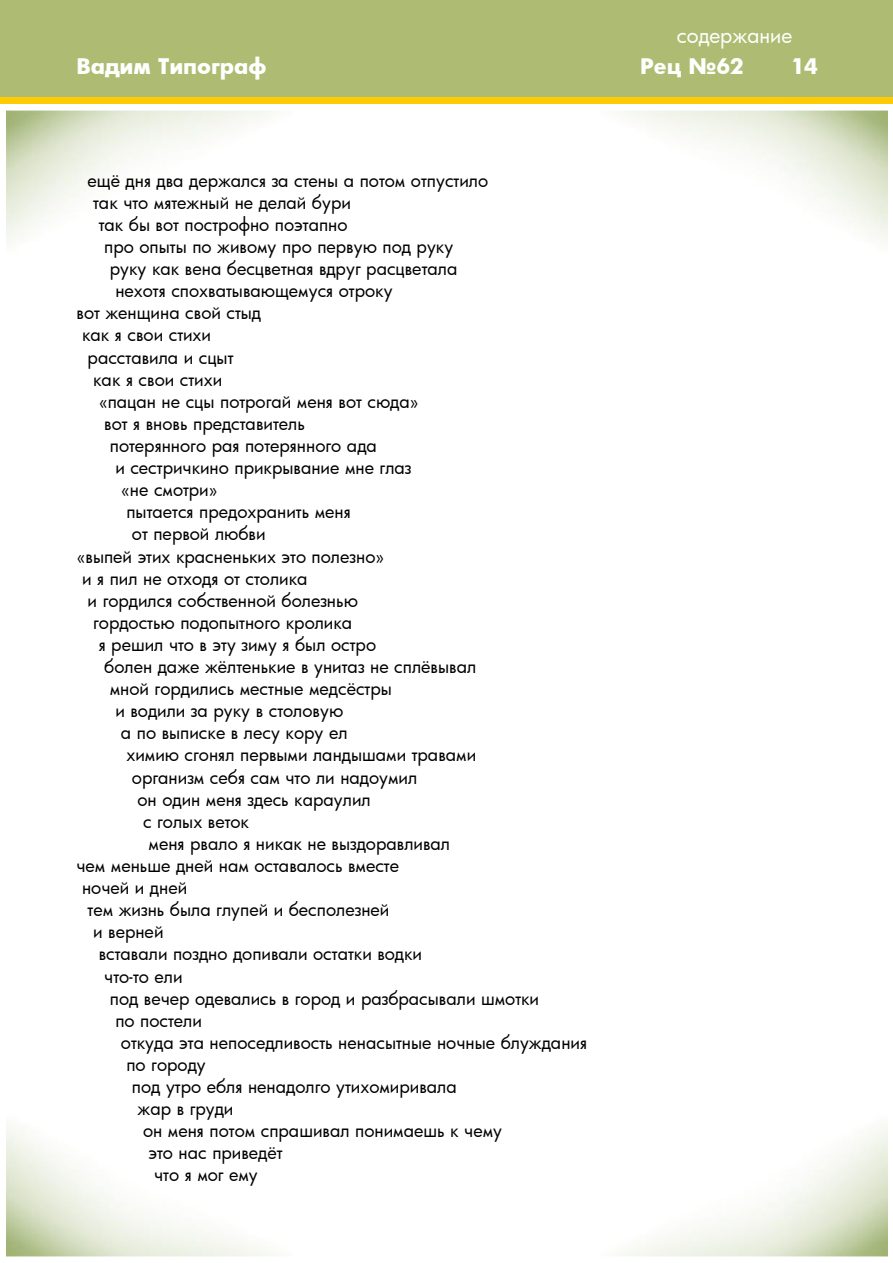
<style>
.page{position:relative;width:893px;height:1263px;background:#fff}
.page>*{position:absolute;margin:0;border:0;box-sizing:border-box;transform-origin:0 0}
.t1{font:700 21px "Futura";color:#fff}
.t2{font:21px "Futura";color:#fff}
.t3{font:18px "Futura";color:#000}
</style>
<div class="page">
<div style="left:0;top:0;width:893px;height:98px;background:#adbc72"></div>
<div style="left:0;top:98px;width:893px;height:6px;background:#ffcb05"></div>
<p class="t1" style="left:77px;top:52px;width:192px">Вадим Типограф</p>
<p class="t3" style="left:88px;top:168px;width:402px">ещё дня два держался за стены а потом отпустило</p>
<p class="t3" style="left:93px;top:190px;width:259px">так что мятежный не делай бури</p>
<p class="t3" style="left:99px;top:212px;width:250px">так бы вот построфно поэтапно</p>
<p class="t3" style="left:104px;top:234px;width:351px">про опыты по живому про первую под руку</p>
<p class="t3" style="left:110px;top:256px;width:349px">руку как вена бесцветная вдруг расцветала</p>
<p class="t3" style="left:115px;top:278px;width:279px">нехотя спохватывающемуся отроку</p>
<p class="t3" style="left:77px;top:300px;width:186px">вот женщина свой стыд</p>
<p class="t3" style="left:82px;top:323px;width:131px">как я свои стихи</p>
<p class="t3" style="left:88px;top:345px;width:147px">расставила и сцыт</p>
<p class="t3" style="left:93px;top:367px;width:131px">как я свои стихи</p>
<p class="t3" style="left:99px;top:389px;width:322px">«пацан не сцы потрогай меня вот сюда»</p>
<p class="t3" style="left:104px;top:411px;width:202px">вот я вновь представитель</p>
<p class="t3" style="left:110px;top:433px;width:269px">потерянного рая потерянного ада</p>
<p class="t3" style="left:115px;top:455px;width:298px">и сестричкино прикрывание мне глаз</p>
<p class="t3" style="left:121px;top:477px;width:98px">«не смотри»</p>
<p class="t3" style="left:126px;top:499px;width:226px">пытается предохранить меня</p>
<p class="t3" style="left:132px;top:522px;width:135px">от первой любви</p>
<p class="t3" style="left:77px;top:544px;width:309px">«выпей этих красненьких это полезно»</p>
<p class="t3" style="left:82px;top:566px;width:227px">и я пил не отходя от столика</p>
<p class="t3" style="left:88px;top:588px;width:272px">и гордился собственной болезнью</p>
<p class="t3" style="left:93px;top:610px;width:261px">гордостью подопытного кролика</p>
<p class="t3" style="left:99px;top:632px;width:279px">я решил что в эту зиму я был остро</p>
<p class="t3" style="left:104px;top:654px;width:373px">болен даже жёлтенькие в унитаз не сплёвывал</p>
<p class="t3" style="left:110px;top:676px;width:284px">мной гордились местные медсёстры</p>
<p class="t3" style="left:115px;top:698px;width:229px">и водили за руку в столовую</p>
<p class="t3" style="left:121px;top:720px;width:228px">а по выписке в лесу кору ел</p>
<p class="t3" style="left:126px;top:743px;width:351px">химию сгонял первыми ландышами травами</p>
<p class="t3" style="left:132px;top:765px;width:287px">организм себя сам что ли надоумил</p>
<p class="t3" style="left:138px;top:787px;width:235px">он один меня здесь караулил</p>
<p class="t3" style="left:143px;top:809px;width:107px">с голых веток</p>
<p class="t3" style="left:149px;top:831px;width:303px">меня рвало я никак не выздоравливал</p>
<p class="t3" style="left:77px;top:853px;width:324px">чем меньше дней нам оставалось вместе</p>
<p class="t3" style="left:82px;top:875px;width:107px">ночей и дней</p>
<p class="t3" style="left:88px;top:897px;width:303px">тем жизнь была глупей и бесполезней</p>
<p class="t3" style="left:93px;top:919px;width:72px">и верней</p>
<p class="t3" style="left:99px;top:941px;width:325px">вставали поздно допивали остатки водки</p>
<p class="t3" style="left:104px;top:964px;width:80px">что-то ели</p>
<p class="t3" style="left:110px;top:986px;width:431px">под вечер одевались в город и разбрасывали шмотки</p>
<p class="t3" style="left:115px;top:1008px;width:88px">по постели</p>
<p class="t3" style="left:121px;top:1030px;width:468px">откуда эта непоседливость ненасытные ночные блуждания</p>
<p class="t3" style="left:126px;top:1052px;width:81px">по городу</p>
<p class="t3" style="left:132px;top:1074px;width:326px">под утро ебля ненадолго утихомиривала</p>
<p class="t3" style="left:138px;top:1096px;width:97px">жар в груди</p>
<p class="t3" style="left:143px;top:1118px;width:360px">он меня потом спрашивал понимаешь к чему</p>
<p class="t3" style="left:149px;top:1140px;width:135px">это нас приведёт</p>
<p class="t3" style="left:154px;top:1163px;width:105px">что я мог ему</p>
<p class="t2" style="left:677px;top:21px;width:117px">содержание</p>
<p class="t1" style="left:640px;top:52px;width:106px">Рец №62</p>
<p class="t1" style="left:791px;top:52px;width:29px">14</p>
</div>
